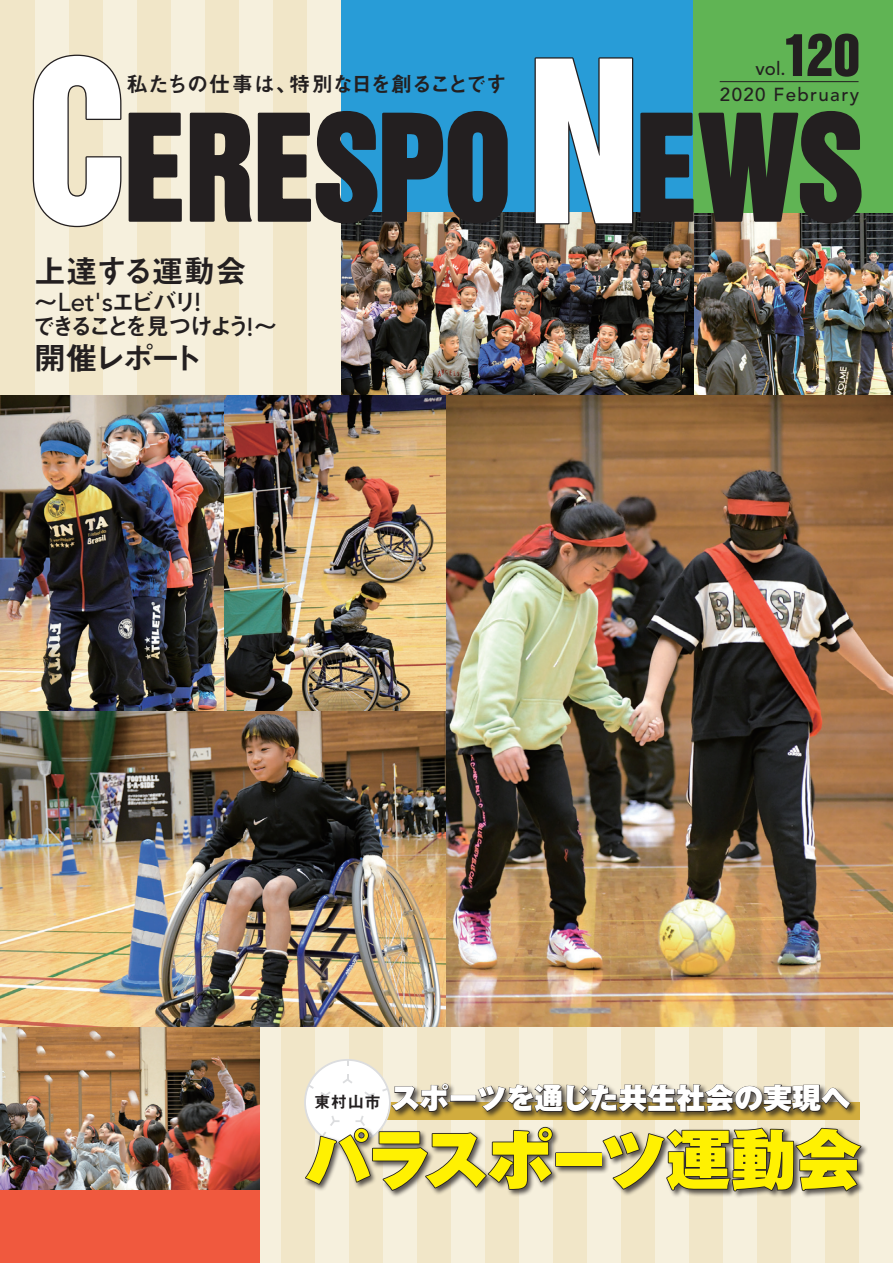
<style>
.page{position:relative;width:893px;height:1263px;background:#fff}
.page>*{position:absolute;margin:0;border:0;box-sizing:border-box;transform-origin:0 0}
.t1{font:133.35px "Helvetica Inserat LT Std";letter-spacing:-.015em;color:#231f20;scale:.91 1}
.t2{font:900 64.8px "Gothic MB101 Pro";color:#fff101}
.t3{font:53.1px "Helvetica Inserat LT Std";color:#231f20}
.t4{font:31.95px "Midashi Go Pro MB31";letter-spacing:-.035em;color:#231f20}
.t5{font:31.95px "Midashi Go Pro MB31";letter-spacing:-.095em;color:#231f20}
.t6{font:900 28.95px "Gothic MB101 Pro";color:#fff}
.t7{font:500 25.65px "Avenir LT Std";color:#231f20}
.t8{font:23.4px "Midashi Go Pro MB31";letter-spacing:-.195em;color:#231f20}
.t9{font:21.3px "Midashi Go Pro MB31";letter-spacing:-.09em;color:#231f20}
.t10{font:21.3px "Midashi Go Pro MB31";letter-spacing:.02em;color:#231f20}
.t11{font:500 18.75px "Avenir LT Std";letter-spacing:.075em;color:#231f20}
.t12{font:16.35px "Midashi Go Pro MB31";color:#231f20}
.s1{font-size:205.95px;color:#fff}
.s2{font-family:"Midashi Go Pro MB31";font-weight:400;font-size:23.4px}
.s3{font-family:"Avenir LT Std";font-weight:500;font-size:25.65px}
</style>
<div class="page">
<div style="left:859px;top:1027px;width:34px;height:236px;background:#f6f0dd"></div>
<div style="left:825px;top:1027px;width:34px;height:236px;background:#f1e6c8"></div>
<div style="left:791px;top:1027px;width:34px;height:236px;background:#f6f0dd"></div>
<div style="left:757px;top:1027px;width:34px;height:236px;background:#f1e6c8"></div>
<div style="left:723px;top:1027px;width:34px;height:236px;background:#f6f0dd"></div>
<div style="left:689px;top:1027px;width:34px;height:236px;background:#f1e6c8"></div>
<div style="left:655px;top:1027px;width:34px;height:236px;background:#f6f0dd"></div>
<div style="left:621px;top:1027px;width:34px;height:236px;background:#f1e6c8"></div>
<div style="left:587px;top:1027px;width:34px;height:236px;background:#f6f0dd"></div>
<div style="left:553px;top:1027px;width:34px;height:236px;background:#f1e6c8"></div>
<div style="left:519px;top:1027px;width:34px;height:236px;background:#f6f0dd"></div>
<div style="left:485px;top:1027px;width:34px;height:236px;background:#f1e6c8"></div>
<div style="left:451px;top:1027px;width:34px;height:236px;background:#f6f0dd"></div>
<div style="left:417px;top:1027px;width:34px;height:236px;background:#f1e6c8"></div>
<div style="left:383px;top:1027px;width:34px;height:236px;background:#f6f0dd"></div>
<div style="left:349px;top:1027px;width:34px;height:236px;background:#f1e6c8"></div>
<div style="left:315px;top:1027px;width:34px;height:236px;background:#f6f0dd"></div>
<div style="left:281px;top:1027px;width:34px;height:236px;background:#f1e6c8"></div>
<div style="left:247px;top:1027px;width:34px;height:236px;background:#f6f0dd"></div>
<img style="left:0;top:1027px;width:259px;height:164px">
<div style="left:0;top:1191px;width:259px;height:72px;background:#f0593e"></div>
<img style="left:340px;top:213px;width:553px;height:182px">
<div style="left:340px;top:0;width:353px;height:213px;background:#289cd7"></div>
<div style="left:693px;top:0;width:200px;height:213px;background:#60b454"></div>
<div style="left:306px;top:0;width:34px;height:395px;background:#f6f0dd"></div>
<div style="left:272px;top:0;width:34px;height:395px;background:#f1e6c8"></div>
<div style="left:238px;top:0;width:34px;height:395px;background:#f6f0dd"></div>
<div style="left:204px;top:0;width:34px;height:395px;background:#f1e6c8"></div>
<div style="left:170px;top:0;width:34px;height:395px;background:#f6f0dd"></div>
<div style="left:136px;top:0;width:34px;height:395px;background:#f1e6c8"></div>
<div style="left:102px;top:0;width:34px;height:395px;background:#f6f0dd"></div>
<div style="left:68px;top:0;width:34px;height:395px;background:#f1e6c8"></div>
<div style="left:34px;top:0;width:34px;height:395px;background:#f6f0dd"></div>
<div style="left:0;top:0;width:34px;height:395px;background:#f1e6c8"></div>
<img style="left:0;top:395px;width:893px;height:632px">
<svg style="left:32px;top:53px;width:150px;height:175px"></svg>
<svg style="left:189px;top:110px;width:320px;height:115px"></svg>
<svg style="left:533px;top:57px;width:330px;height:169px"></svg>
<hr style="left:720px;top:81px;width:138px;height:1px;background:#231f20">
<svg style="left:304px;top:1059px;width:560px;height:138px"></svg>
<h3 class="t3" style="left:783px;top:23px;width:78px">120</h3>
<p class="t11" style="left:720px;top:84px;width:141px">2020 February</p>
<h1 class="t1" style="left:27px;top:88px;width:922px"><span class="s1">C</span>ERESPO <span class="s1">N</span>EWS</h1>
<p class="t11" style="left:755px;top:58px;width:32px">vol.</p>
<p class="t10" style="left:126px;top:67px;width:172px">私たちの仕事は、</p>
<p class="t9" style="left:289px;top:67px;width:219px">特別な日を創ることです</p>
<h3 class="t4" style="left:34px;top:246px;width:215px">上達する運動会</h3>
<h3 class="t7" style="left:34px;top:288px;width:169px"><span class="s2">～</span>Let's<span class="s2">エビバリ</span>!</h3>
<p class="t8" style="left:32px;top:308px;width:219px">できることを見つけよう</p>
<h3 class="t5" style="left:34px;top:333px;width:170px">開催レポート</h3>
<p class="t8" style="left:247px;top:308px;width:32px">~<span class="s3">!</span></p>
<p class="t12" style="left:314px;top:1088px;width:68px">東村山市</p>
<h3 class="t6" style="left:391px;top:1074px;width:461px">スポーツを通じた共生社会の実現へ</h3>
<h2 class="t2" style="left:306px;top:1105px;width:557px">パラスポーツ運動会</h2>
</div>
